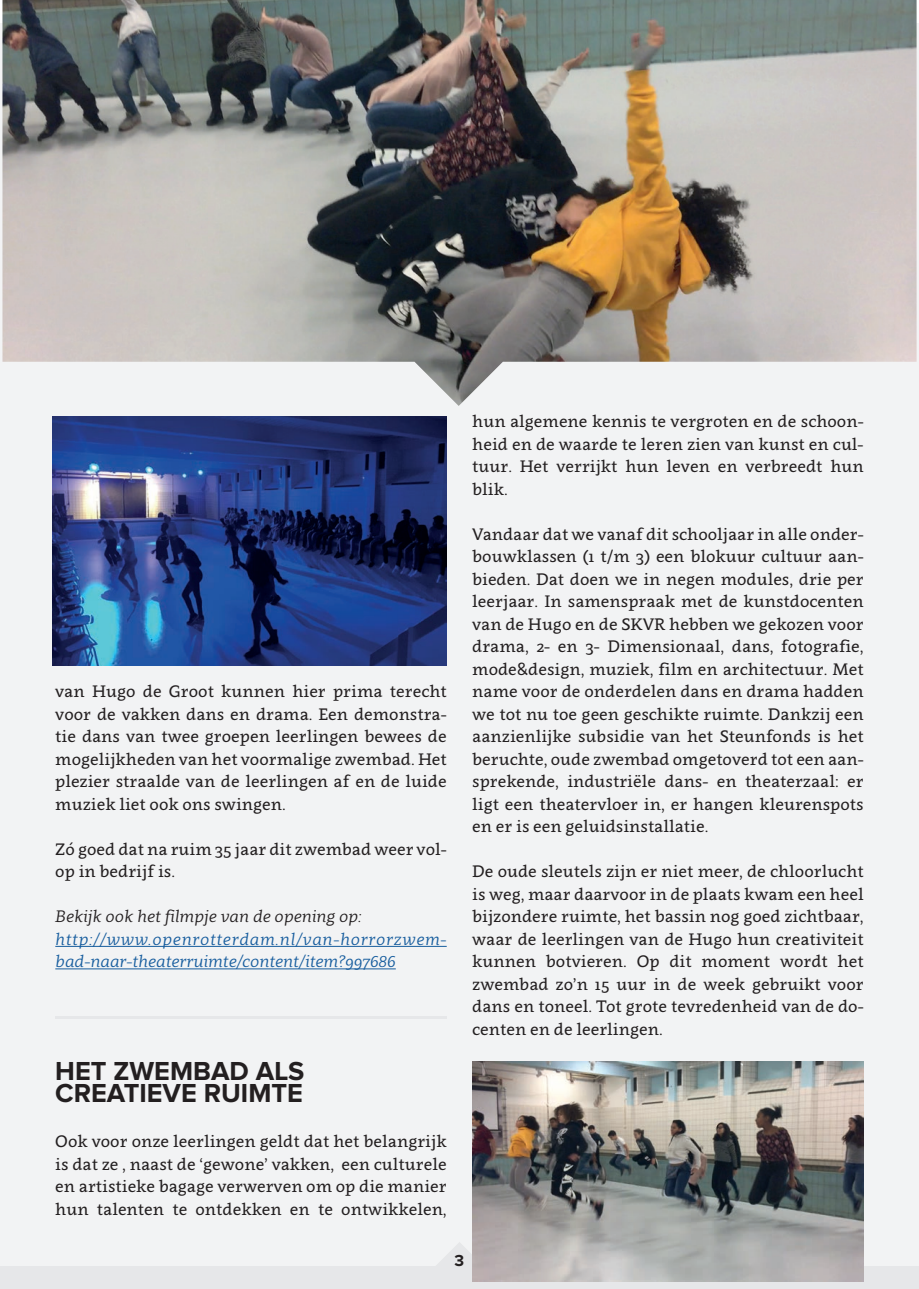
<style>
.page{position:relative;width:919px;height:1289px;background:#fff}
.page>*{position:absolute;margin:0;border:0;box-sizing:border-box;transform-origin:0 0}
.t1{font:700 27px/22.5px "Proxima Nova";color:#231f20}
.t2{font:16.5px/22.5px "Clavo";color:#231f20;text-align:justify}
.t3{font:italic 16.5px/22.5px "Clavo";color:#175d9e}
.t4{font:italic 16.5px "Clavo";color:#231f20}
.t5{font:700 16.5px "Proxima Nova";color:#231f20}
</style>
<div class="page">
<div style="left:0;top:23px;width:918px;height:1265px;background:#f2f3f4"></div>
<svg style="left:436px;top:1243px;width:36px;height:23px"></svg>
<div style="left:0;top:1266px;width:918px;height:22px;background:#e6e7e9"></div>
<hr style="left:55px;top:945px;width:391px;height:1px;background:#175d9e">
<hr style="left:55px;top:968px;width:341px;height:1px;background:#175d9e">
<img style="left:2px;top:0;width:914px;height:406px">
<hr style="left:55px;top:1016px;width:391px;height:2px;background:#e6e7e9">
<img style="left:472px;top:1061px;width:391px;height:220px">
<img style="left:52px;top:417px;width:394px;height:248px">
<p class="t2" style="left:55px;top:679px;width:393px">van Hugo de Groot kunnen hier prima terecht voor de vakken dans en drama. Een demonstra&shy;tie dans van twee groepen leerlingen bewees de mogelijkheden van het voormalige zwembad. Het plezier straalde van de leerlingen af en de luide muziek liet ook ons swingen.</p>
<p class="t2" style="left:55px;top:837px;width:393px">Zó goed dat na ruim 35 jaar dit zwembad weer vol&shy;op in bedrijf is.</p>
<p class="t4" style="left:55px;top:905px;width:308px">Bekijk ook het filmpje van de opening op:</p>
<p class="t3" style="left:55px;top:927px;width:393px">http://www.openrotterdam.nl/van-horrorzwem&shy;bad-naar-theaterruimte/content/item?997686</p>
<h1 class="t1" style="left:55px;top:1060px;width:250px">HET ZWEMBAD ALS<br>CREATIEVE RUIMTE</h1>
<p class="t2" style="left:55px;top:1129px;width:393px">Ook voor onze leerlingen geldt dat het belangrijk is dat ze , naast de ‘gewone’ vakken, een culturele en artistieke bagage verwerven om op die manier hun talenten te ontdekken en te ontwikkelen,</p>
<p class="t2" style="left:472px;top:409px;width:393px">hun algemene kennis te vergroten en de schoon&shy;heid en de waarde te leren zien van kunst en cul&shy;tuur. Het verrijkt hun leven en verbreedt hun blik.</p>
<p class="t2" style="left:472px;top:522px;width:393px">Vandaar dat we vanaf dit schooljaar in alle onder&shy;bouwklassen (1 t/m 3) een blokuur cultuur aan&shy;bieden. Dat doen we in negen modules, drie per leerjaar. In samenspraak met de kunstdocenten van de Hugo en de SKVR hebben we gekozen voor drama, 2- en 3- Dimensionaal, dans, fotografie, mode&amp;design, muziek, film en architectuur. Met name voor de onderdelen dans en drama hadden we tot nu toe geen geschikte ruimte. Dankzij een aanzienlijke subsidie van het Steunfonds is het beruchte, oude zwembad omgetoverd tot een aan&shy;sprekende, industriële dans- en theaterzaal: er ligt een theatervloer in, er hangen kleurenspots en er is een geluidsinstallatie.</p>
<p class="t2" style="left:472px;top:859px;width:393px">De oude sleutels zijn er niet meer, de chloorlucht is weg, maar daarvoor in de plaats kwam een heel bijzondere ruimte, het bassin nog goed zichtbaar, waar de leerlingen van de Hugo hun creativiteit kunnen botvieren. Op dit moment wordt het zwembad zo’n 15 uur in de week gebruikt voor dans en toneel. Tot grote tevredenheid van de do&shy;centen en de leerlingen.</p>
<p class="t5" style="left:454px;top:1252px;width:11px">3</p>
</div>
